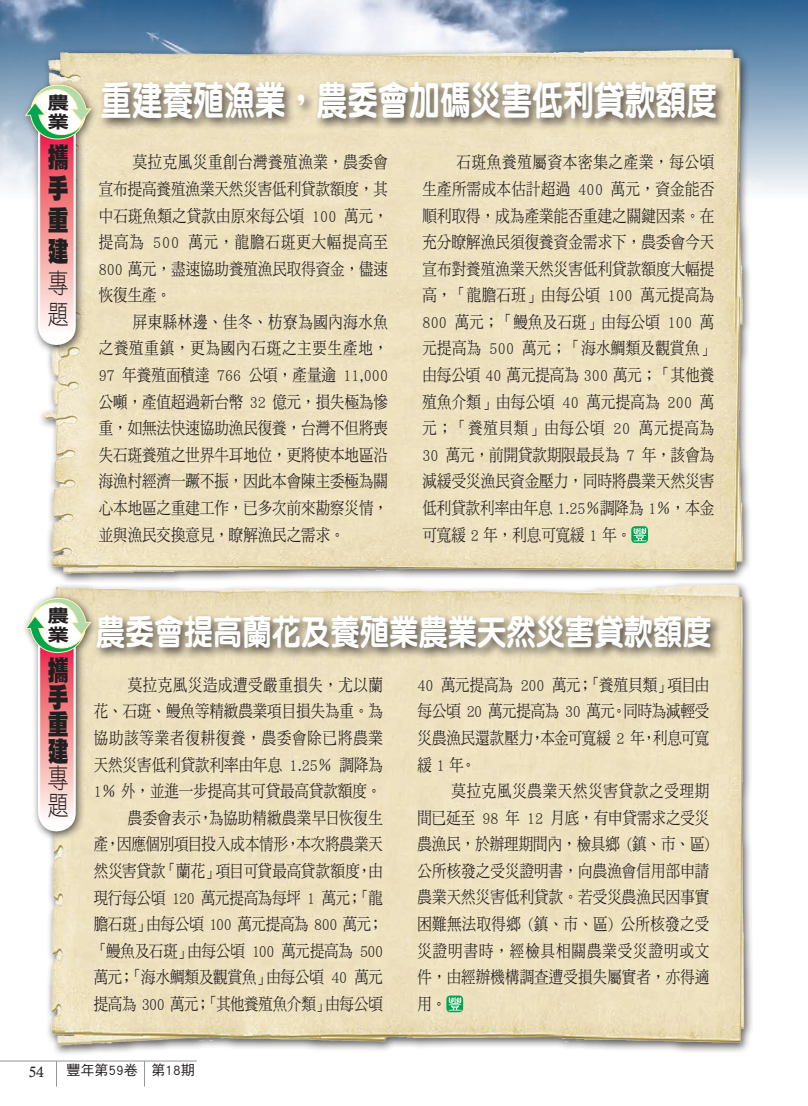
<style>
.page{position:relative;width:808px;height:1106px;background:#fff}
.page>*{position:absolute;margin:0;border:0;box-sizing:border-box;transform-origin:0 0}
.大標{font:39px "DF Li Yuan Std W8";color:#fff;scale:.79 1}
.大標-2{font:34.5px "DF Li Yuan Std W8";color:#fff;scale:.85 1}
.t1{font:27.6px/31.5px "DF Hei Std W12";color:#231f20;text-align:justify;scale:.76 1}
.t2{font:18px "DF Hei Std W9";color:#231f20;scale:1.24 1}
.內文{font:16.95px/26.5px "DF Ming Std W5";color:#231f20;text-align:justify;scale:.85 1}
.t3{font:15px "Calisto";color:#231f20}
.正常{font:13.95px "DF Hei Std W5";color:#231f20}
.s1{font-family:"DF Hei Std W3"}
</style>
<div class="page">
<div style="left:41px;top:579px;width:712px;height:477px;background:#231f20;opacity:.75"></div>
<img style="left:46px;top:586px;width:699px;height:467px">
<img style="left:0;top:0;width:808px;height:192px">
<img style="left:39px;top:49px;width:716px;height:536px">
<div style="left:20px;top:79px;width:79px;height:276px;background:#231f20;opacity:.75"></div>
<svg style="left:39px;top:117px;width:36px;height:227px;background:#f69ba0"></svg>
<div style="left:38px;top:116px;width:38px;height:229px;border:2px solid #fff;border-radius:18px"></div>
<svg style="left:25px;top:84px;width:66px;height:56px"></svg>
<svg style="left:27px;top:1061px;width:19px;height:1px"></svg>
<hr style="left:0;top:1060px;width:197px;height:1px;background:#939598">
<svg style="left:56px;top:1061px;width:1px;height:25px"></svg>
<svg style="left:65px;top:1044px;width:131px;height:42px"></svg>
<svg style="left:446px;top:995px;width:17px;height:17px"></svg>
<svg style="left:449px;top:997px;width:13px;height:13px"></svg>
<div style="left:93px;top:611px;width:629px;height:48px;background:#231f20;opacity:.75"></div>
<div style="left:20px;top:592px;width:79px;height:249px;background:#231f20;opacity:.75"></div>
<svg style="left:39px;top:630px;width:36px;height:200px;background:#f69ca0"></svg>
<div style="left:38px;top:629px;width:38px;height:202px;border:2px solid #fff;border-radius:18px"></div>
<svg style="left:25px;top:597px;width:66px;height:56px"></svg>
<svg style="left:631px;top:526px;width:17px;height:17px"></svg>
<svg style="left:633px;top:528px;width:13px;height:13px"></svg>
<div style="left:98px;top:77px;width:629px;height:53px;background:#231f20;opacity:.75"></div>
<p class="t2" style="left:47px;top:93px;width:19px">農</p>
<p class="t2" style="left:47px;top:111px;width:19px">業</p>
<p class="t1" style="left:48px;top:141px;width:29px">攜手重建<span class="s1">專題</span></p>
<p class="大標" style="left:101px;top:79px;width:782px">重建養殖漁業，農委會加碼災害低利貸款額度</p>
<p class="內文" style="left:99px;top:149px;width:342px;text-indent:34px">莫拉克風災重創台灣養殖漁業，農委會宣布提高養殖漁業天然災害低利貸款額度，其中石斑魚類之貸款由原來每公頃 100 萬元，提高為 500 萬元，龍膽石斑更大幅提高至800 萬元，盡速協助養殖漁民取得資金，儘速恢復生產。</p>
<p class="內文" style="left:99px;top:308px;width:342px;text-indent:34px">屏東縣林邊、佳冬、枋寮為國內海水魚之養殖重鎮，更為國內石斑之主要生產地，97 年養殖面積達 766 公頃，產量逾 11,000公噸，產值超過新台幣 32 億元，損失極為慘重，如無法快速協助漁民復養，台灣不但將喪失石斑養殖之世界牛耳地位，更將使本地區沿海漁村經濟一蹶不振，因此本會陳主委極為關心本地區之重建工作，已多次前來勘察災情，並與漁民交換意見，瞭解漁民之需求。</p>
<p class="內文" style="left:422px;top:149px;width:345px;text-indent:34px">石斑魚養殖屬資本密集之產業，每公頃生產所需成本估計超過 400 萬元，資金能否順利取得，成為產業能否重建之關鍵因素。在充分瞭解漁民須復養資金需求下，農委會今天宣布對養殖漁業天然災害低利貸款額度大幅提高，「龍膽石班」由每公頃 100 萬元提高為800 萬元；「鰻魚及石斑」由每公頃 100 萬元提高為 500 萬元；「海水鯛類及觀賞魚」由每公頃 40 萬元提高為 300 萬元；「其他養殖魚介類」由每公頃 40 萬元提高為 200 萬元；「養殖貝類」由每公頃 20 萬元提高為30 萬元，前開貸款期限最長為 7 年，該會為減緩受災漁民資金壓力，同時將農業天然災害低利貸款利率由年息 1.25％調降為 1％，本金可寬緩 2 年，利息可寬緩 1 年。</p>
<p class="t2" style="left:47px;top:606px;width:19px">農</p>
<p class="t2" style="left:47px;top:625px;width:19px">業</p>
<p class="t1" style="left:48px;top:656px;width:29px;line-height:27px">攜手重建<span class="s1">專題</span></p>
<p class="大標-2" style="left:96px;top:613px;width:726px">農委會提高蘭花及養殖業農業天然災害貸款額度</p>
<p class="內文" style="left:94px;top:671px;width:342px;text-indent:34px">莫拉克風災造成遭受嚴重損失，尤以蘭花、石斑、鰻魚等精緻農業項目損失為重。為協助該等業者復耕復養，農委會除已將農業天然災害低利貸款利率由年息 1.25％調降為1％外，並進一步提高其可貸最高貸款額度。</p>
<p class="內文" style="left:94px;top:804px;width:342px;text-indent:34px">農委會表示，為協助精緻農業早日恢復生產，因應個別項目投入成本情形，本次將農業天然災害貸款「蘭花」項目可貸最高貸款額度，由現行每公頃 120 萬元提高為每坪 1 萬元；「龍膽石斑」由每公頃 100 萬元提高為 800 萬元；「鰻魚及石斑」由每公頃 100 萬元提高為 500萬元；「海水鯛類及觀賞魚」由每公頃 40 萬元提高為 300 萬元；「其他養殖魚介類」由每公頃</p>
<p class="內文" style="left:417px;top:671px;width:345px">40 萬元提高為 200 萬元；「養殖貝類」項目由每公頃 20 萬元提高為 30 萬元。同時為減輕受災農漁民還款壓力，本金可寬緩 2 年，利息可寬緩1年。</p>
<p class="內文" style="left:417px;top:777px;width:345px;text-indent:34px">莫拉克風災農業天然災害貸款之受理期間已延至 98 年 12 月底，有申貸需求之受災農漁民，於辦理期間內，檢具鄉 (鎮、市、區)公所核發之受災證明書，向農漁會信用部申請農業天然災害低利貸款。若受災農漁民因事實困難無法取得鄉 (鎮、市、區) 公所核發之受災證明書時，經檢具相關農業受災證明或文件，由經辦機構調查遭受損失屬實者，亦得適用。</p>
<p class="t3" style="left:29px;top:1063px;width:17px">54</p>
<p class="正常" style="left:66px;top:1062px;width:130px">豐年第59卷　第18期</p>
</div>
